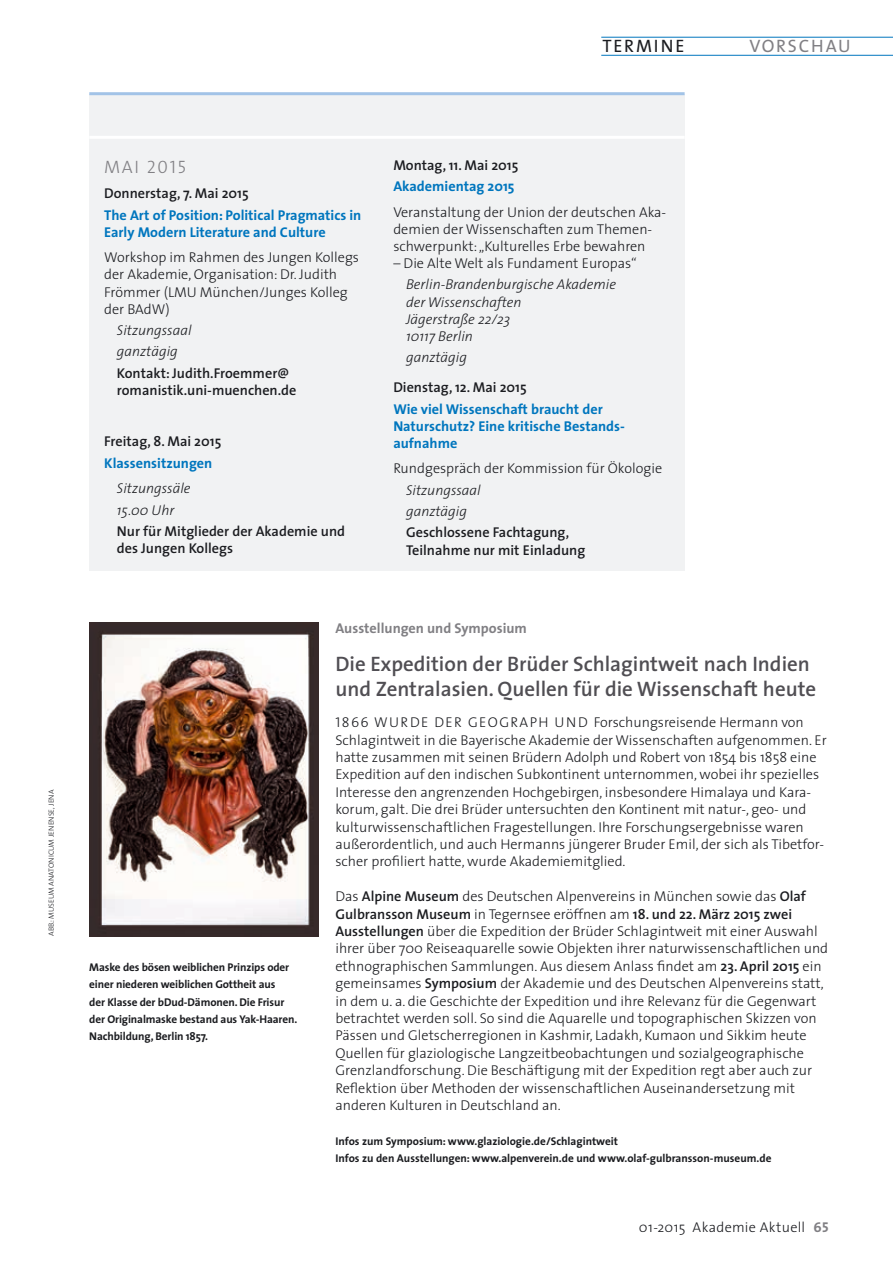
<style>
.page{position:relative;width:893px;height:1263px;background:#fff}
.page>*{position:absolute;margin:0;border:0;box-sizing:border-box;transform-origin:0 0}
.t1{font:600 21px/25.2px "The Sans";color:#504e53}
.t2{font:18px "The Sans";letter-spacing:.1em;color:#818084}
.t3{font:18px "The Sans Light Caps";letter-spacing:.1em;color:#818084}
.t4{font:18px "The Sans";letter-spacing:.1em;color:#1b1c20}
.t5{font:300 14.25px/17.4px "The Sans";color:#1b1c20}
.t6{font:600 14.25px/17.1px "The Sans";color:#1b1c20}
.t7{font:700 14.25px/17.1px "The Sans";color:#0076be}
.t8{font:italic 300 14.25px/21.3px "The Sans";color:#1b1c20}
.t9{font:700 14.25px "The Sans";color:#818084}
.t10{font:300 14.25px "The Sans";letter-spacing:.02em;color:#1b1c20}
.t11{font:700 11.25px/17.4px "The Sans";letter-spacing:-.01em;color:#1b1c20}
.t12{font:7.5px "The Sans Light Caps";color:#1b1c20}
.s1{font-family:"The Sans Light Caps";font-weight:400}
.s2{font-weight:600}
.s3{font-family:"The Sans Bold Caps";font-weight:400;color:#818084}
</style>
<div class="page">
<div style="left:89px;top:94px;width:596px;height:477px;background:#f1f2f3"></div>
<hr style="left:89px;top:92px;width:596px;height:3px;background:#a2c3e7">
<hr style="left:89px;top:136px;width:596px;height:3px;background:#fff">
<img style="left:89px;top:623px;width:229px;height:313px">
<hr style="left:601px;top:55px;width:292px;height:1px;background:#0076be">
<hr style="left:601px;top:37px;width:292px;height:1px;background:#0076be">
<p class="t4" style="left:603px;top:31px;width:84px">TERMINE</p>
<p class="t2" style="left:749px;top:31px;width:103px">VORSCHAU</p>
<p class="t12" style="left:45px;top:936px;width:148px;rotate:-90deg">ABB.: MUSEUM ANATONICUM JENENSE, JENA</p>
<p class="t3" style="left:104px;top:152px;width:84px">MAI 2015</p>
<p class="t6" style="left:104px;top:184px;width:146px">Donnerstag, 7. Mai 2015</p>
<p class="t7" style="left:104px;top:206px;width:259px">The Art of Position: Political Pragmatics in<br>Early Modern Literature and Culture</p>
<p class="t5" style="left:104px;top:248px;width:256px">Workshop im Rahmen des Jungen Kollegs der Akademie, Organisation: Dr. Judith<br>Frömmer (LMU München/Junges Kolleg der BAdW)</p>
<p class="t8" style="left:117px;top:319px;width:76px">Sitzungssaal ganztägig</p>
<p class="t6" style="left:117px;top:364px;width:181px">Kontakt: Judith.Froemmer@ romanistik.uni-muenchen.de</p>
<p class="t6" style="left:104px;top:432px;width:119px">Freitag, 8. Mai 2015</p>
<p class="t7" style="left:104px;top:454px;width:110px">Klassensitzungen</p>
<p class="t8" style="left:117px;top:477px;width:75px">Sitzungssäle<br>15.00 Uhr</p>
<p class="t6" style="left:117px;top:522px;width:230px">Nur für Mitglieder der Akademie und des Jungen Kollegs</p>
<p class="t6" style="left:393px;top:156px;width:127px">Montag, 11. Mai 2015</p>
<p class="t7" style="left:393px;top:177px;width:123px">Akademientag 2015</p>
<p class="t5" style="left:393px;top:203px;width:274px">Veranstaltung der Union der deutschen Aka&shy;demien der Wissenschaften zum Themen&shy;schwerpunkt: „Kulturelles Erbe bewahren</p>
<p class="t5" style="left:393px;top:254px;width:245px">– Die Alte Welt als Fundament Europas“</p>
<p class="t8" style="left:406px;top:276px;width:212px;line-height:17.1px">Berlin-Brandenburgische Akademie der Wissenschaften<br>Jägerstraße 22/23<br>10117 Berlin</p>
<p class="t8" style="left:406px;top:346px;width:62px">ganztägig</p>
<p class="t6" style="left:393px;top:378px;width:135px">Dienstag, 12. Mai 2015</p>
<p class="t7" style="left:393px;top:400px;width:233px">Wie viel Wissenschaft braucht der<br>Naturschutz? Eine kritische Bestands&shy;aufnahme</p>
<p class="t5" style="left:393px;top:459px;width:270px">Rundgespräch der Kommission für Ökologie</p>
<p class="t8" style="left:406px;top:479px;width:76px">Sitzungssaal ganztägig</p>
<p class="t6" style="left:406px;top:524px;width:181px">Geschlossene Fachtagung,<br>Teilnahme nur mit Einladung</p>
<p class="t11" style="left:89px;top:958px;width:209px">Maske des bösen weiblichen Prinzips oder einer niederen weiblichen Gottheit aus<br>der Klasse der bDud-Dämonen. Die Frisur der Originalmaske bestand aus Yak-Haaren.<br>Nachbildung, Berlin 1857.</p>
<p class="t9" style="left:335px;top:616px;width:193px">Ausstellungen und Symposium</p>
<h1 class="t1" style="left:335px;top:651px;width:482px">Die Expedition der Brüder Schlagintweit nach Indien und Zentralasien. Quellen für die Wissenschaft heute</h1>
<p class="t5" style="left:335px;top:713px;width:493px"><span class="s1">1866 WURDE DER GEOGRAPH UND</span> Forschungsreisende Hermann von Schlagintweit in die Bayerische Akademie der Wissenschaften aufgenommen. Er hatte zusammen mit seinen Brüdern Adolph und Robert von 1854 bis 1858 eine Expedition auf den indischen Subkontinent unternommen, wobei ihr spezielles Interesse den angrenzenden Hochgebirgen, insbesondere Himalaya und Kara&shy;korum, galt. Die drei Brüder untersuchten den Kontinent mit natur-, geo- und kulturwissenschaftlichen Fragestellungen. Ihre Forschungsergebnisse waren außerordentlich, und auch Hermanns jüngerer Bruder Emil, der sich als Tibetfor&shy;scher profiliert hatte, wurde Akademiemitglied.</p>
<p class="t5" style="left:335px;top:887px;width:494px">Das <span class="s2">Alpine Museum</span> des Deutschen Alpenvereins in München sowie das <span class="s2">Olaf Gulbransson Museum</span> in Tegernsee eröffnen am <span class="s2">18. und 22. März 2015 zwei Ausstellungen</span> über die Expedition der Brüder Schlagintweit mit einer Auswahl ihrer über 700 Reiseaquarelle sowie Objekten ihrer naturwissenschaftlichen und ethnographischen Sammlungen. Aus diesem Anlass findet am <span class="s2">23. April 2015</span> ein gemeinsames <span class="s2">Symposium</span> der Akademie und des Deutschen Alpenvereins statt, in dem u. a. die Geschichte der Expedition und ihre Relevanz für die Gegenwart betrachtet werden soll. So sind die Aquarelle und topographischen Skizzen von Pässen und Gletscherregionen in Kashmir, Ladakh, Kumaon und Sikkim heute Quellen für glaziologische Langzeitbeobachtungen und sozialgeographische Grenzlandforschung. Die Beschäftigung mit der Expedition regt aber auch zur Reflektion über Methoden der wissenschaftlichen Auseinandersetzung mit anderen Kulturen in Deutschland an.</p>
<p class="t11" style="left:335px;top:1132px;width:437px">Infos zum Symposium: www.glaziologie.de/Schlagintweit<br>Infos zu den Ausstellungen: www.alpenverein.de und www.olaf-gulbransson-museum.de</p>
<p class="t10" style="left:639px;top:1215px;width:191px">01-2015 Akademie Aktuell <span class="s3">65</span></p>
</div>
